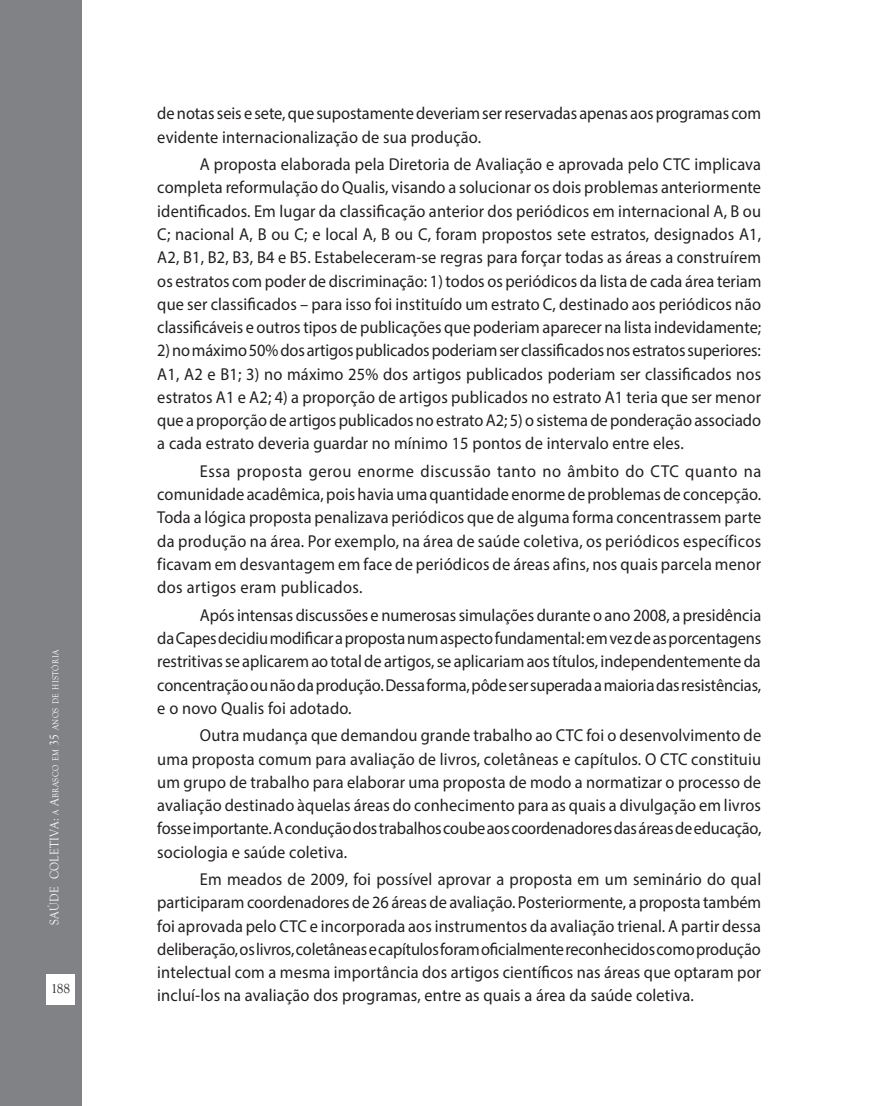
<style>
.page{position:relative;width:893px;height:1106px;background:#fff}
.page>*{position:absolute;margin:0;border:0;box-sizing:border-box;transform-origin:0 0}
.t1{font:17.25px/23.2px "Myriad Pro";letter-spacing:.005em;color:#231f20;text-align:justify;scale:.95 1}
.t2{font:13.5px "Goudy Old Style T";color:#231f20}
.t3{font:8.85px "Goudy Old Style T";letter-spacing:.04em;color:#fff;scale:.9 1}
.s1{font-size:12.75px}
</style>
<div class="page">
<div style="left:0;top:0;width:82px;height:1106px;background:#808285"></div>
<div style="left:46px;top:973px;width:29px;height:31px;background:#fff"></div>
<p class="t3" style="left:51px;top:925px;width:307px;rotate:-90deg"><span class="s1">SAÚDE COLETIVA:</span> a <span class="s1">A</span>brasco em <span class="s1">35</span> anos de história</p>
<p class="t2" style="left:51px;top:981px;width:21px">188</p>
<p class="t1" style="left:157px;top:102px;width:637px">de notas seis e sete, que supostamente deveriam ser reservadas apenas aos programas com evidente internacionalização de sua produção.</p>
<p class="t1" style="left:157px;top:152px;width:637px;text-indent:43px">A proposta elaborada pela Diretoria de Avaliação e aprovada pelo CTC implicava completa reformulação do Qualis, visando a solucionar os dois problemas anteriormente identificados. Em lugar da classificação anterior dos periódicos em internacional A, B ou C; nacional A, B ou C; e local A, B ou C, foram propostos sete estratos, designados A1, A2, B1, B2, B3, B4 e B5. Estabeleceram-se regras para forçar todas as áreas a construírem os estratos com poder de discriminação: 1) todos os periódicos da lista de cada área teriam que ser classificados – para isso foi instituído um estrato C, destinado aos periódicos não classificáveis e outros tipos de publicações que poderiam aparecer na lista indevidamente;</p>
<p class="t1" style="left:157px;top:338px;width:637px">2) no máximo 50% dos artigos publicados poderiam ser classificados nos estratos superiores:<br>A1, A2 e B1; 3) no máximo 25% dos artigos publicados poderiam ser classificados nos estratos A1 e A2; 4) a proporção de artigos publicados no estrato A1 teria que ser menor que a proporção de artigos publicados no estrato A2; 5) o sistema de ponderação associado a cada estrato deveria guardar no mínimo 15 pontos de intervalo entre eles.</p>
<p class="t1" style="left:157px;top:459px;width:637px;text-indent:43px">Essa proposta gerou enorme discussão tanto no âmbito do CTC quanto na comunidade acadêmica, pois havia uma quantidade enorme de problemas de concepção.<br>Toda a lógica proposta penalizava periódicos que de alguma forma concentrassem parte da produção na área. Por exemplo, na área de saúde coletiva, os periódicos específicos ficavam em desvantagem em face de periódicos de áreas afins, nos quais parcela menor dos artigos eram publicados.</p>
<p class="t1" style="left:157px;top:603px;width:637px;text-indent:43px">Após intensas discussões e numerosas simulações durante o ano 2008, a presidência da Capes decidiu modificar a proposta num aspecto fundamental: em vez de as porcentagens restritivas se aplicarem ao total de artigos, se aplicariam aos títulos, independentemente da concentração ou não da produção. Dessa forma, pôde ser superada a maioria das resistências, e o novo Qualis foi adotado.</p>
<p class="t1" style="left:157px;top:723px;width:637px;text-indent:43px">Outra mudança que demandou grande trabalho ao CTC foi o desenvolvimento de uma proposta comum para avaliação de livros, coletâneas e capítulos. O CTC constituiu um grupo de trabalho para elaborar uma proposta de modo a normatizar o processo de avaliação destinado àquelas áreas do conhecimento para as quais a divulgação em livros fosse importante. A condução dos trabalhos coube aos coordenadores das áreas de educação, sociologia e saúde coletiva.</p>
<p class="t1" style="left:157px;top:867px;width:637px;text-indent:43px">Em meados de 2009, foi possível aprovar a proposta em um seminário do qual participaram coordenadores de 26 áreas de avaliação. Posteriormente, a proposta também foi aprovada pelo CTC e incorporada aos instrumentos da avaliação trienal. A partir dessa deliberação, os livros, coletâneas e capítulos foram oficialmente reconhecidos como produção intelectual com a mesma importância dos artigos científicos nas áreas que optaram por incluí-los na avaliação dos programas, entre as quais a área da saúde coletiva.</p>
</div>
